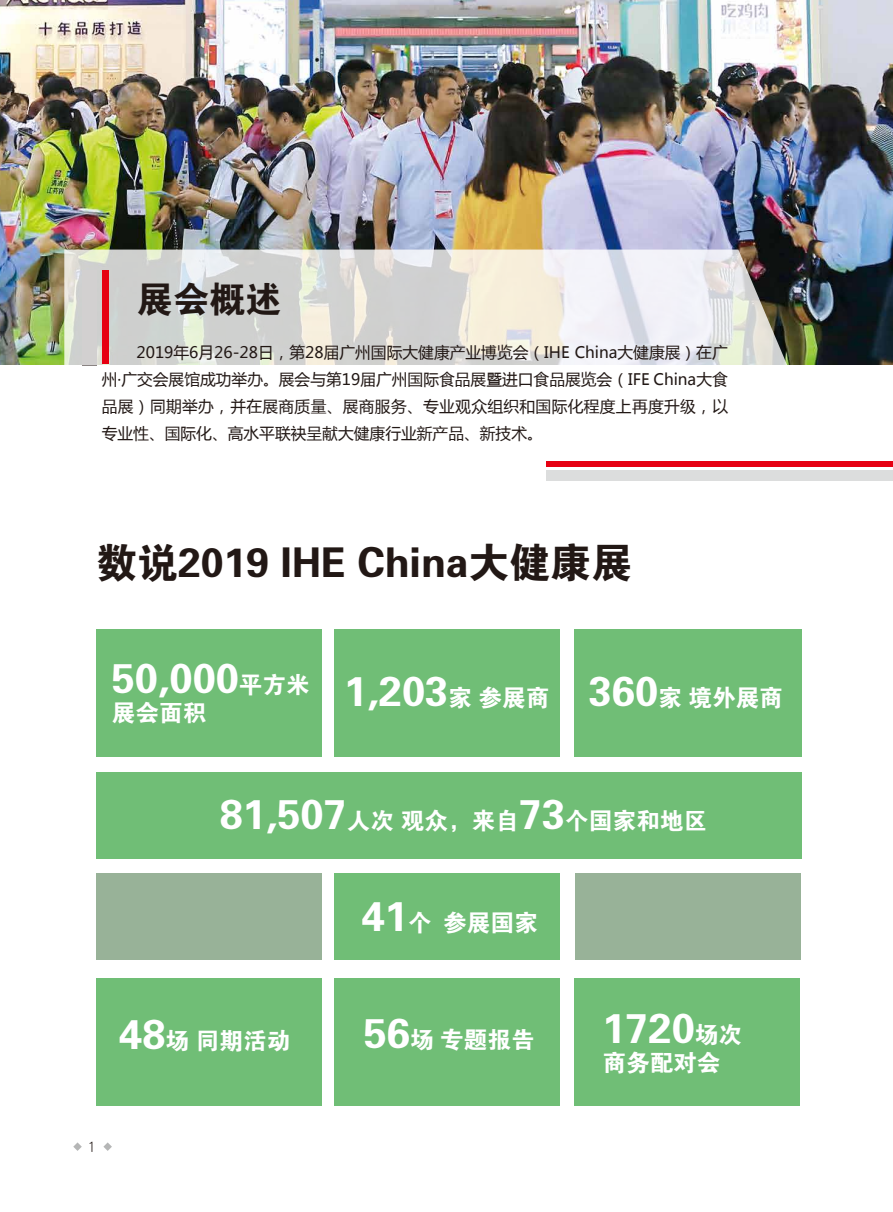
<style>
.page{position:relative;width:893px;height:1212px;background:#fff}
.page>*{position:absolute;margin:0;border:0;box-sizing:border-box;transform-origin:0 0}
.t1{font:41.7px "FZDHTK GBK1 0";color:#fff}
.t2{font:40.95px "FZDHTJW GB1 0";color:#221815}
.t3{font:36.3px "FZDHTJW GB1 0";color:#221815}
.t4{font:23.7px "FZDHTK GBK1 0";color:#fff}
.t5{font:15.75px/27px "Microsoft Ya Hei";letter-spacing:.01em;color:#221815;text-align:justify}
.t6{font:15.75px "DFP Yuan W3";color:#221815}
.s1{font-size:23.7px}
.s2{font-size:41.7px}
</style>
<div class="page">
<img style="left:0;top:0;width:893px;height:364px">
<svg style="left:64px;top:250px;width:723px;height:116px"></svg>
<div style="left:102px;top:271px;width:7px;height:93px;background:#e60012"></div>
<div style="left:547px;top:471px;width:346px;height:10px;background:#dcdddd"></div>
<div style="left:547px;top:462px;width:346px;height:5px;background:#e60012"></div>
<div style="left:96px;top:628px;width:226px;height:128px;background:#70be76"></div>
<div style="left:335px;top:628px;width:225px;height:128px;background:#70be76"></div>
<div style="left:574px;top:628px;width:228px;height:128px;background:#70be76"></div>
<div style="left:96px;top:978px;width:226px;height:127px;background:#70be76"></div>
<div style="left:335px;top:978px;width:225px;height:127px;background:#70be76"></div>
<div style="left:574px;top:978px;width:225px;height:127px;background:#70be76"></div>
<div style="left:96px;top:773px;width:706px;height:86px;background:#70be76"></div>
<div style="left:335px;top:874px;width:225px;height:86px;background:#70be76"></div>
<div style="left:575px;top:874px;width:226px;height:86px;background:#98b298"></div>
<div style="left:96px;top:874px;width:226px;height:86px;background:#98b298"></div>
<svg style="left:73px;top:1142px;width:9px;height:9px"></svg>
<svg style="left:103px;top:1142px;width:9px;height:9px"></svg>
<h3 class="t3" style="left:137px;top:279px;width:147px">展会概述</h3>
<p class="t5" style="left:102px;top:338px;width:628px;text-indent:35px">2019年6月26-28日，第28届广州国际大健康产业博览会（IHE China大健康展）在广州·广交会展馆成功举办。展会与第19届广州国际食品展暨进口食品展览会（IFE China大食品展）同期举办，并在展商质量、展商服务、专业观众组织和国际化程度上再度升级，以专业性、国际化、高水平联袂呈献大健康行业新产品、新技术。</p>
<h2 class="t2" style="left:96px;top:540px;width:538px">数说2019 IHE China大健康展</h2>
<h1 class="t1" style="left:112px;top:656px;width:199px">50,000<span class="s1">平方米</span></h1>
<h3 class="t4" style="left:112px;top:699px;width:96px">展会面积</h3>
<h3 class="t4" style="left:344px;top:684px;width:440px"><span class="s2">1,203</span>家 参展商 <span class="s2">360</span>家 境外展商</h3>
<h3 class="t4" style="left:220px;top:807px;width:489px"><span class="s2">81,507</span>人次 观众，来自<span class="s2">73</span>个国家和地区</h3>
<h3 class="t4" style="left:362px;top:909px;width:178px"><span class="s2">41</span>个参展国家</h3>
<p class="t6" style="left:88px;top:1138px;width:10px">1</p>
<h3 class="t4" style="left:119px;top:1028px;width:173px"><span class="s2">48</span>场 同期活动</h3>
<h3 class="t4" style="left:364px;top:1027px;width:173px"><span class="s2">56</span>场 专题报告</h3>
<h1 class="t1" style="left:602px;top:1006px;width:141px">1720<span class="s1">场次</span></h1>
<h3 class="t4" style="left:602px;top:1050px;width:120px">商务配对会</h3>
</div>
